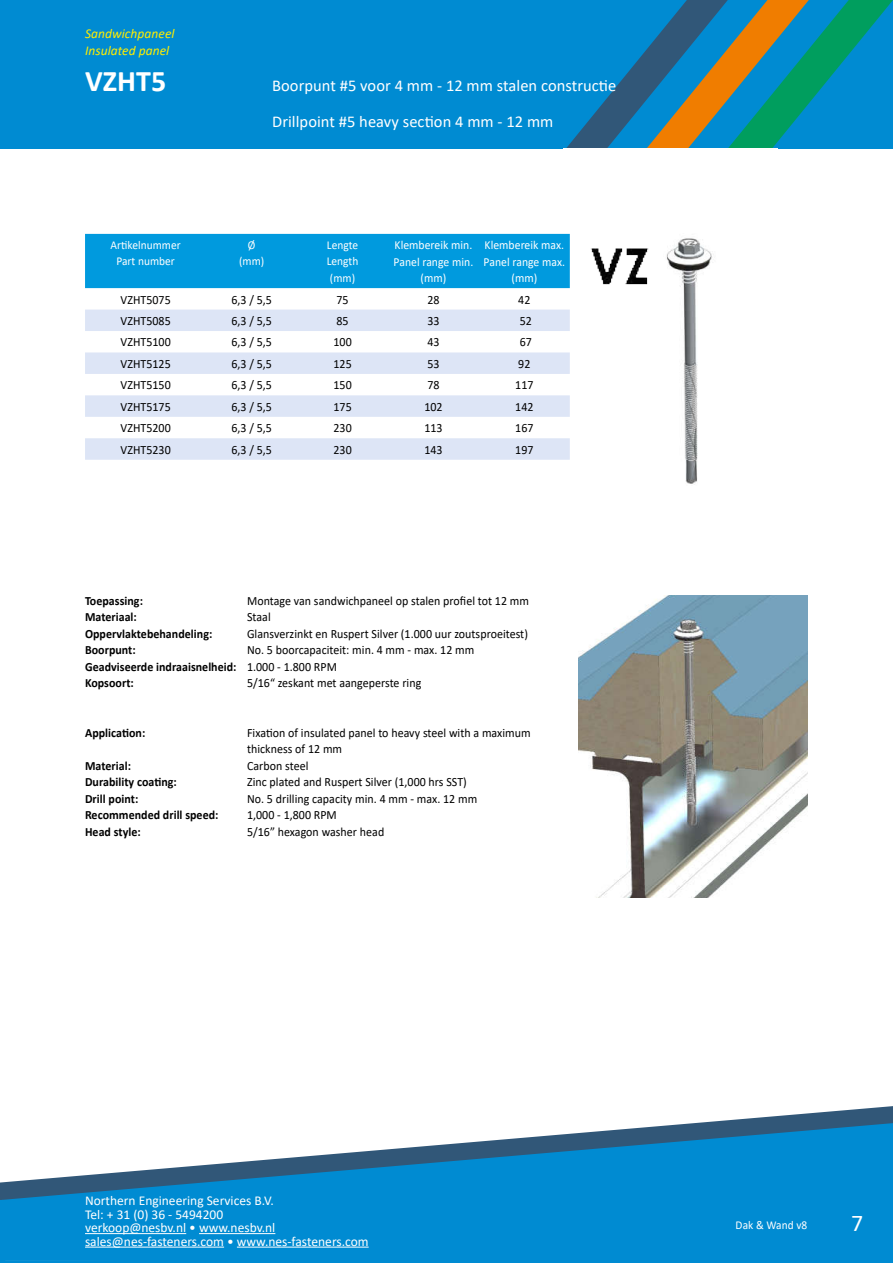
<style>
.page{position:relative;width:893px;height:1263px;background:#fff}
.page>*{position:absolute;margin:0;border:0;box-sizing:border-box;transform-origin:0 0}
.t1{font:700 30px "Calibri";letter-spacing:.005em;color:#fff}
.t2{font:24px "Calibri";color:#fff}
.t3{font:16.5px/36px "Calibri";letter-spacing:.005em;color:#fff}
.t4{font:13.5px/13.5px "Calibri";color:#fff}
.t5{font:italic 13.5px/17px "Calibri";letter-spacing:.005em;color:#fe0}
.t6{font:12.6px/16.5px "Calibri";letter-spacing:.005em;color:#000;scale:.95 1}
.t7{font:700 12.6px "Calibri";letter-spacing:.005em;color:#000;scale:.95 1}
.t8{font:12.3px/16.5px "Calibri";letter-spacing:.005em;color:#fff;text-align:center;scale:.95 1}
.t9{font:12px/16.5px "Calibri";letter-spacing:.005em;color:#fff;text-align:center;scale:.95 1}
.s1{font-weight:700}
</style>
<div class="page">
<div style="left:0;top:0;width:893px;height:149px;background:#008bd2"></div>
<svg style="left:0;top:1106px;width:893px;height:94px"></svg>
<svg style="left:2px;top:1123px;width:891px;height:77px"></svg>
<svg style="left:565px;top:0;width:328px;height:149px"></svg>
<div style="left:0;top:1200px;width:893px;height:63px;background:#008bd2"></div>
<hr style="left:85px;top:1233px;width:101px;height:1px;background:#fff">
<hr style="left:199px;top:1233px;width:76px;height:1px;background:#fff">
<hr style="left:85px;top:1247px;width:139px;height:1px;background:#fff">
<hr style="left:237px;top:1247px;width:132px;height:1px;background:#fff">
<img style="left:666px;top:238px;width:46px;height:247px">
<div style="left:85px;top:234px;width:485px;height:54px;background:#009ade"></div>
<svg style="left:85px;top:310px;width:485px;height:150px;fill:#dde5f6"></svg>
<img style="left:578px;top:595px;width:230px;height:302px">
<img style="left:591px;top:248px;width:58px;height:37px">
<p class="t5" style="left:85px;top:24px;width:91px">Sandwichpaneel<br>Insulated panel</p>
<h1 class="t1" style="left:85px;top:60px;width:83px">VZHT5</h1>
<h3 class="t3" style="left:272px;top:68px;width:346px">Boorpunt #5 voor 4 mm - 12 mm stalen constructie<br>Drillpoint #5 heavy section 4 mm - 12 mm</h3>
<p class="t9" style="left:111px;top:236px;width:75px">Artikelnummer<br>Part number</p>
<p class="t9" style="left:239px;top:237px;width:28px">Ø (mm)</p>
<p class="t9" style="left:327px;top:236px;width:35px;text-align:justify">Lengte Length (mm)</p>
<p class="t8" style="left:394px;top:237px;width:85px">Klembereik min.<br>Panel range min. (mm)</p>
<p class="t8" style="left:484px;top:236px;width:87px">Klembereik max.<br>Panel range max. (mm)</p>
<p class="t6" style="left:121px;top:292px;width:54px">VZHT5075</p>
<p class="t6" style="left:231px;top:291px;width:44px">6,3 / 5,5</p>
<p class="t6" style="left:336px;top:292px;width:14px">75</p>
<p class="t6" style="left:427px;top:292px;width:14px">28</p>
<p class="t6" style="left:518px;top:292px;width:14px">42</p>
<p class="t6" style="left:121px;top:313px;width:54px">VZHT5085</p>
<p class="t6" style="left:231px;top:312px;width:44px">6,3 / 5,5</p>
<p class="t6" style="left:336px;top:313px;width:14px">85</p>
<p class="t6" style="left:427px;top:313px;width:14px">33</p>
<p class="t6" style="left:520px;top:313px;width:14px">52</p>
<p class="t6" style="left:121px;top:335px;width:54px">VZHT5100</p>
<p class="t6" style="left:231px;top:334px;width:44px">6,3 / 5,5</p>
<p class="t6" style="left:333px;top:335px;width:21px">100</p>
<p class="t6" style="left:427px;top:335px;width:14px">43</p>
<p class="t6" style="left:520px;top:335px;width:14px">67</p>
<p class="t6" style="left:121px;top:356px;width:54px">VZHT5125</p>
<p class="t6" style="left:231px;top:355px;width:44px">6,3 / 5,5</p>
<p class="t6" style="left:333px;top:356px;width:21px">125</p>
<p class="t6" style="left:427px;top:356px;width:14px">53</p>
<p class="t6" style="left:518px;top:356px;width:14px">92</p>
<p class="t6" style="left:121px;top:378px;width:54px">VZHT5150</p>
<p class="t6" style="left:231px;top:377px;width:44px">6,3 / 5,5</p>
<p class="t6" style="left:333px;top:378px;width:21px">150</p>
<p class="t6" style="left:427px;top:378px;width:14px">78</p>
<p class="t6" style="left:515px;top:378px;width:21px">117</p>
<p class="t6" style="left:121px;top:399px;width:54px">VZHT5175</p>
<p class="t6" style="left:231px;top:398px;width:44px">6,3 / 5,5</p>
<p class="t6" style="left:333px;top:399px;width:21px">175</p>
<p class="t6" style="left:424px;top:399px;width:21px">102</p>
<p class="t6" style="left:515px;top:399px;width:21px">142</p>
<p class="t6" style="left:121px;top:420px;width:54px">VZHT5200</p>
<p class="t6" style="left:231px;top:419px;width:44px">6,3 / 5,5</p>
<p class="t6" style="left:333px;top:420px;width:21px">230</p>
<p class="t6" style="left:424px;top:420px;width:21px">113</p>
<p class="t6" style="left:515px;top:420px;width:21px">167</p>
<p class="t6" style="left:121px;top:442px;width:54px">VZHT5230</p>
<p class="t6" style="left:231px;top:441px;width:44px">6,3 / 5,5</p>
<p class="t6" style="left:333px;top:442px;width:21px">230</p>
<p class="t6" style="left:424px;top:442px;width:21px">143</p>
<p class="t6" style="left:515px;top:442px;width:21px">197</p>
<p class="t7" style="left:85px;top:592px;width:62px">Toepassing:</p>
<p class="t6" style="left:247px;top:592px;width:298px">Montage van sandwichpaneel op stalen profiel tot 12 mm</p>
<p class="t7" style="left:85px;top:608px;width:56px">Materiaal:</p>
<p class="t6" style="left:247px;top:609px;width:26px">Staal</p>
<p class="t7" style="left:85px;top:625px;width:135px">Oppervlaktebehandeling:</p>
<p class="t6" style="left:247px;top:625px;width:297px">Glansverzinkt en Ruspert Silver (1.000 uur zoutsproeitest)</p>
<p class="t7" style="left:85px;top:641px;width:55px">Boorpunt:</p>
<p class="t6" style="left:85px;top:641px;width:411px;text-indent:162px">No. 5 boorcapaciteit: min. 4 mm - max. 12 mm<br><span class="s1">Geadviseerde indraaisnelheid:</span> 1.000 - 1.800 RPM<br><span class="s1">Kopsoort:</span></p>
<p class="t6" style="left:247px;top:675px;width:185px">5/16“ zeskant met aangeperste ring</p>
<p class="t7" style="left:85px;top:724px;width:65px">Application:</p>
<p class="t6" style="left:247px;top:724px;width:300px">Fixation of insulated panel to heavy steel with a maximum thickness of 12 mm</p>
<p class="t7" style="left:85px;top:757px;width:50px">Material:</p>
<p class="t6" style="left:247px;top:757px;width:66px">Carbon steel</p>
<p class="t7" style="left:85px;top:773px;width:98px">Durability coating:</p>
<p class="t6" style="left:247px;top:774px;width:233px">Zinc plated and Ruspert Silver (1,000 hrs SST)</p>
<p class="t7" style="left:85px;top:790px;width:58px">Drill point:</p>
<p class="t6" style="left:247px;top:790px;width:244px">No. 5 drilling capacity min. 4 mm - max. 12 mm</p>
<p class="t7" style="left:85px;top:806px;width:142px">Recommended drill speed:</p>
<p class="t6" style="left:247px;top:807px;width:96px">1,000 - 1,800 RPM</p>
<p class="t7" style="left:85px;top:823px;width:60px">Head style:</p>
<p class="t6" style="left:247px;top:823px;width:146px">5/16” hexagon washer head</p>
<p class="t4" style="left:85px;top:1194px;width:285px">Northern Engineering Services B.V.<br>Tel: + 31 (0) 36 - 5494200<br>verkoop@nesbv.nl • www.nesbv.nl sales@nes-fasteners.com • www.nes-fasteners.com</p>
<p class="t9" style="left:736px;top:1217px;width:77px">Dak &amp; Wand v8</p>
<h2 class="t2" style="left:851px;top:1213px;width:14px">7</h2>
</div>
